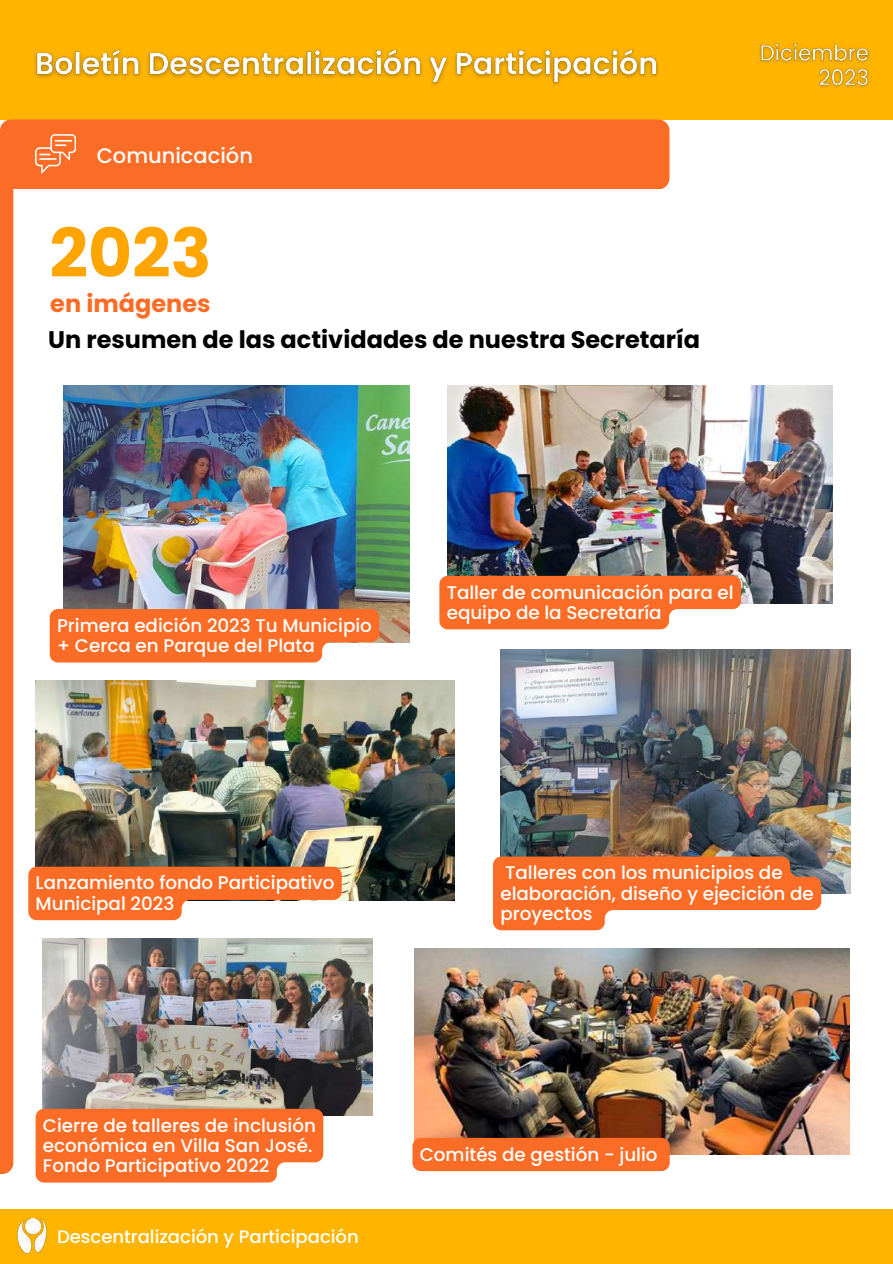
<style>
.page{position:relative;width:893px;height:1264px;background:#fff}
.page>*{position:absolute;margin:0;border:0;box-sizing:border-box;transform-origin:0 0}
.t1{font:700 67.5px "Poppins";color:#fea501}
.t2{font:700 24px "Poppins";color:#000}
.t3{font:700 24px "Poppins";color:#fb6d26}
.t4{font:500 21px "Poppins";color:#fff}
.t5{font:500 18.3px/20.2px "Poppins";color:#fff}
.t6{font:500 18px "Poppins";color:#fff}
</style>
<div class="page">
<div style="left:0;top:134px;width:13px;height:1040px;background:#fb6d26"></div>
<div style="left:0;top:0;width:892px;height:119px;background:#ffb500"></div>
<div style="left:0;top:119px;width:669px;height:70px;background:#fb6d26;border-radius:11px"></div>
<svg style="left:35px;top:134px;width:41px;height:39px"></svg>
<div style="left:0;top:1208px;width:892px;height:55px;background:#ffb500"></div>
<img style="left:16px;top:1218px;width:31px;height:36px">
<img style="left:63px;top:385px;width:346px;height:257px">
<div style="left:50px;top:609px;width:329px;height:53px;background:#fb6d26"></div>
<img style="left:447px;top:386px;width:385px;height:217px">
<svg style="left:439px;top:576px;width:302px;height:53px"></svg>
<img style="left:34px;top:48px;width:625px;height:38px">
<img style="left:759px;top:43px;width:111px;height:45px">
<img style="left:36px;top:680px;width:418px;height:220px">
<svg style="left:28px;top:866px;width:314px;height:54px"></svg>
<img style="left:500px;top:649px;width:350px;height:244px">
<svg style="left:493px;top:856px;width:328px;height:74px"></svg>
<img style="left:43px;top:938px;width:330px;height:177px">
<div style="left:36px;top:1108px;width:287px;height:74px;background:#fb6d26"></div>
<img style="left:414px;top:948px;width:435px;height:206px">
<div style="left:412px;top:1137px;width:257px;height:34px;background:#fb6d26;border-radius:8px"></div>
<p class="t4" style="left:97px;top:141px;width:158px">Comunicación</p>
<h1 class="t1" style="left:49px;top:206px;width:163px">2023</h1>
<h2 class="t3" style="left:50px;top:287px;width:162px">en imágenes</h2>
<h2 class="t2" style="left:48px;top:323px;width:653px">Un resumen de las actividades de nuestra Secretaría</h2>
<p class="t5" style="left:57px;top:615px;width:316px">Primera edición 2023 Tu Municipio + Cerca en Parque del Plata</p>
<p class="t5" style="left:446px;top:582px;width:288px">Taller de comunicación para el equipo de la Secretaría</p>
<p class="t5" style="left:36px;top:873px;width:300px">Lanzamiento fondo Participativo<br>Municipal 2023</p>
<p class="t5" style="left:500px;top:862px;width:315px">Talleres con los municipios de elaboración, diseño y ejecición de proyectos</p>
<p class="t5" style="left:43px;top:1115px;width:274px">Cierre de talleres de inclusión económica en Villa San José.<br>Fondo Participativo 2022</p>
<p class="t6" style="left:57px;top:1224px;width:303px">Descentralización y Participación</p>
<p class="t5" style="left:420px;top:1144px;width:239px">Comités de gestión - julio</p>
</div>
